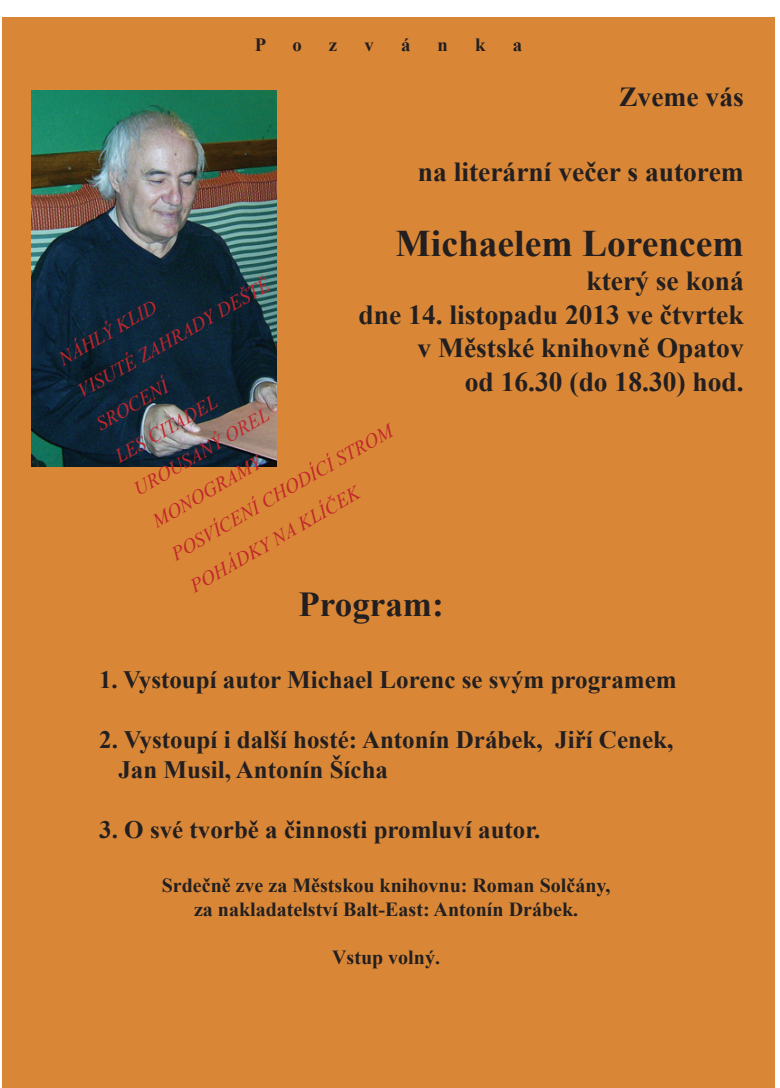
<style>
.page{position:relative;width:780px;height:1088px;background:#fff}
.page>*{position:absolute;margin:0;border:0;box-sizing:border-box;transform-origin:0 0}
.t1{font:700 37.5px "Times New Roman";color:#231f20}
.t2{font:700 35px "Times New Roman";color:#231f20}
.t3{font:700 27.5px/33.8px "Times New Roman";color:#231f20;text-align:right}
.t4{font:700 25px/30px "Times New Roman";color:#231f20}
.t5{font:700 20px/24px "Times New Roman";color:#231f20;text-align:center}
.t6{font:italic 19.5px/37.5px "Times New Roman";color:#c2262c}
.t7{font:700 18.75px "Times New Roman";color:#231f20}
</style>
<div class="page">
<div style="left:2px;top:18px;width:772px;height:1070px;background:#d98737"></div>
<img style="left:32px;top:90px;width:244px;height:376px">
<p class="t7" style="left:255px;top:34px;width:13px">P</p>
<p class="t7" style="left:292px;top:34px;width:11px">o</p>
<p class="t7" style="left:329px;top:34px;width:10px">z</p>
<p class="t7" style="left:364px;top:34px;width:11px">v</p>
<p class="t7" style="left:401px;top:34px;width:11px">á</p>
<p class="t7" style="left:437px;top:34px;width:12px">n</p>
<p class="t7" style="left:475px;top:34px;width:12px">k</p>
<p class="t7" style="left:513px;top:34px;width:11px">a</p>
<p class="t3" style="left:619px;top:80px;width:126px">Zveme vás</p>
<p class="t3" style="left:418px;top:155px;width:327px">na literární večer s autorem</p>
<h1 class="t1" style="left:395px;top:223px;width:350px">Michaelem Lorencem</h1>
<p class="t3" style="left:358px;top:264px;width:387px">který se koná<br>dne 14. listopadu 2013 ve čtvrtek v Městské knihovně Opatov<br>od 16.30 (do 18.30) hod.</p>
<p class="t6" style="left:51px;top:344px;width:254px;rotate:-30deg">NÁHLÝ KLID<br>VISUTÉ ZAHRADY DEŠTĚ<br>SROCENÍ<br>LES CITADEL<br>UROUSANÝ OREL<br>MONOGRAMY<br>POSVÍCENÍ CHODÍCÍ STROM<br>POHÁDKY NA KLÍČEK</p>
<h2 class="t2" style="left:298px;top:584px;width:147px">Program:</h2>
<p class="t4" style="left:99px;top:664px;width:579px">1. Vystoupí autor Michael Lorenc se svým programem</p>
<p class="t4" style="left:118px;top:724px;width:556px;text-indent:-19px">2. Vystoupí i další hosté: Antonín Drábek, Jiří Cenek,<br>Jan Musil, Antonín Šícha</p>
<p class="t4" style="left:99px;top:814px;width:442px">3. O své tvorbě a činnosti promluví autor.</p>
<p class="t5" style="left:162px;top:873px;width:450px">Srdečně zve za Městskou knihovnu: Roman Solčány, za nakladatelství Balt-East: Antonín Drábek.</p>
<p class="t5" style="left:332px;top:945px;width:109px">Vstup volný.</p>
</div>
